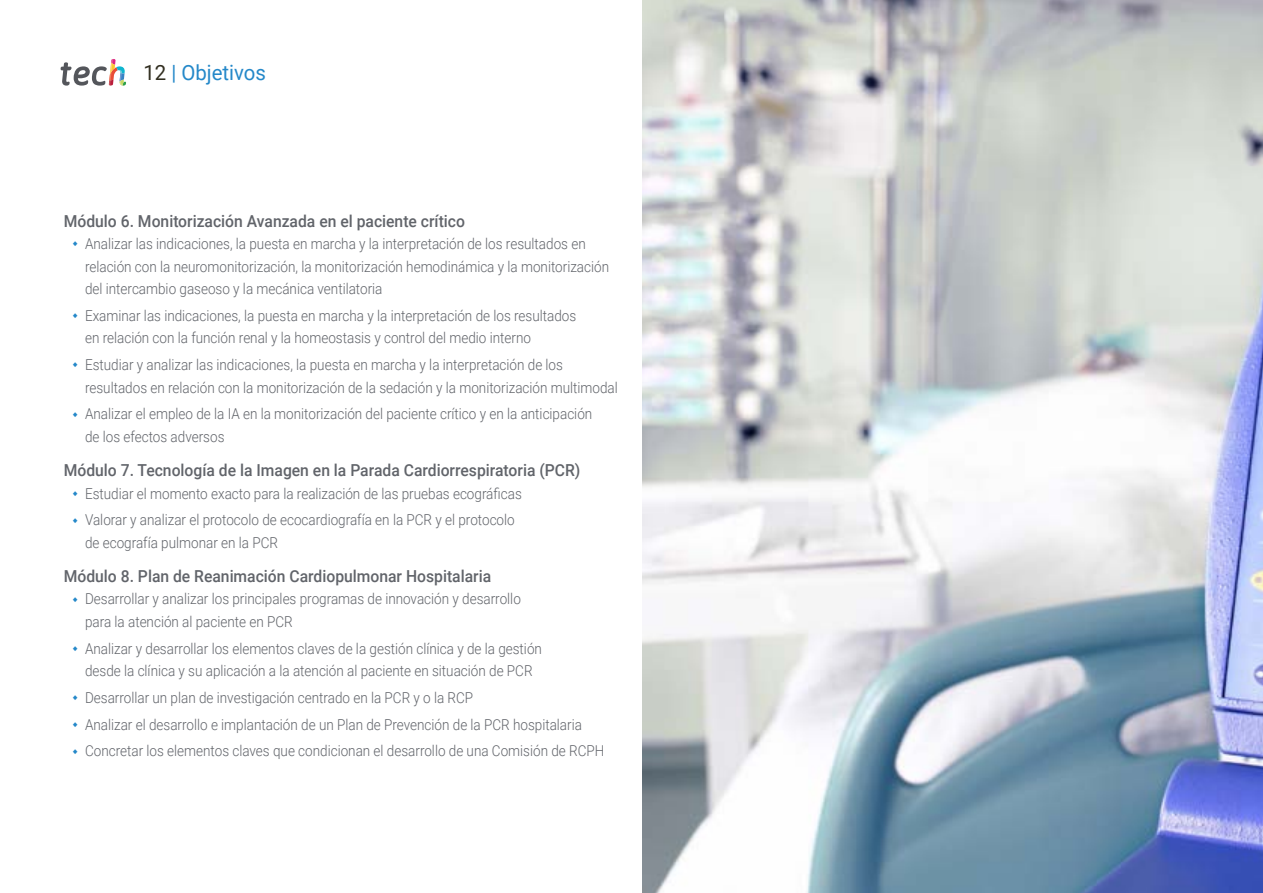
<style>
.page{position:relative;width:1263px;height:893px;background:#fff}
.page>*{position:absolute;margin:0;border:0;box-sizing:border-box;transform-origin:0 0}
.t1{font:21px "Roboto";color:#2488c9}
.t2{font:500 16.5px "Roboto";color:#61646a;scale:.95 1}
.t3{font:300 15px/22.5px "Roboto";color:#61646a;scale:.9 1}
.s1{color:#312e20}
</style>
<div class="page">
<img style="left:642px;top:0;width:621px;height:893px">
<svg style="left:61px;top:59px;width:65px;height:27px"></svg>
<h1 class="t1" style="left:144px;top:57px;width:124px"><span class="s1">12</span> | Objetivos</h1>
<p class="t2" style="left:64px;top:209px;width:424px">Módulo 6. Monitorización Avanzada en el paciente crítico</p>
<p class="t3" style="left:85px;top:232px;width:584px">Analizar las indicaciones, la puesta en marcha y la interpretación de los resultados en relación con la neuromonitorización, la monitorización hemodinámica y la monitorización del intercambio gaseoso y la mecánica ventilatoria</p>
<p class="t3" style="left:85px;top:304px;width:547px">Examinar las indicaciones, la puesta en marcha y la interpretación de los resultados en relación con la función renal y la homeostasis y control del medio interno</p>
<p class="t3" style="left:85px;top:353px;width:593px">Estudiar y analizar las indicaciones, la puesta en marcha y la interpretación de los resultados en relación con la monitorización de la sedación y la monitorización multimodal</p>
<p class="t3" style="left:85px;top:402px;width:565px">Analizar el empleo de la IA en la monitorización del paciente crítico y en la anticipación de los efectos adversos</p>
<p class="t2" style="left:64px;top:459px;width:545px">Módulo 7. Tecnología de la Imagen en la Parada Cardiorrespiratoria (PCR)</p>
<p class="t3" style="left:85px;top:479px;width:487px;line-height:26.7px">Estudiar el momento exacto para la realización de las pruebas ecográficas<br>Valorar y analizar el protocolo de ecocardiografía en la PCR y el protocolo</p>
<p class="t3" style="left:85px;top:531px;width:216px">de ecografía pulmonar en la PCR</p>
<p class="t2" style="left:64px;top:565px;width:451px">Módulo 8. Plan de Reanimación Cardiopulmonar Hospitalaria</p>
<p class="t3" style="left:85px;top:587px;width:486px">Desarrollar y analizar los principales programas de innovación y desarrollo para la atención al paciente en PCR</p>
<p class="t3" style="left:85px;top:637px;width:509px">Analizar y desarrollar los elementos claves de la gestión clínica y de la gestión desde la clínica y su aplicación a la atención al paciente en situación de PCR</p>
<p class="t3" style="left:85px;top:684px;width:578px;line-height:26.7px">Desarrollar un plan de investigación centrado en la PCR y o la RCP<br>Analizar el desarrollo e implantación de un Plan de Prevención de la PCR hospitalaria<br>Concretar los elementos claves que condicionan el desarrollo de una Comisión de RCPH</p>
</div>
